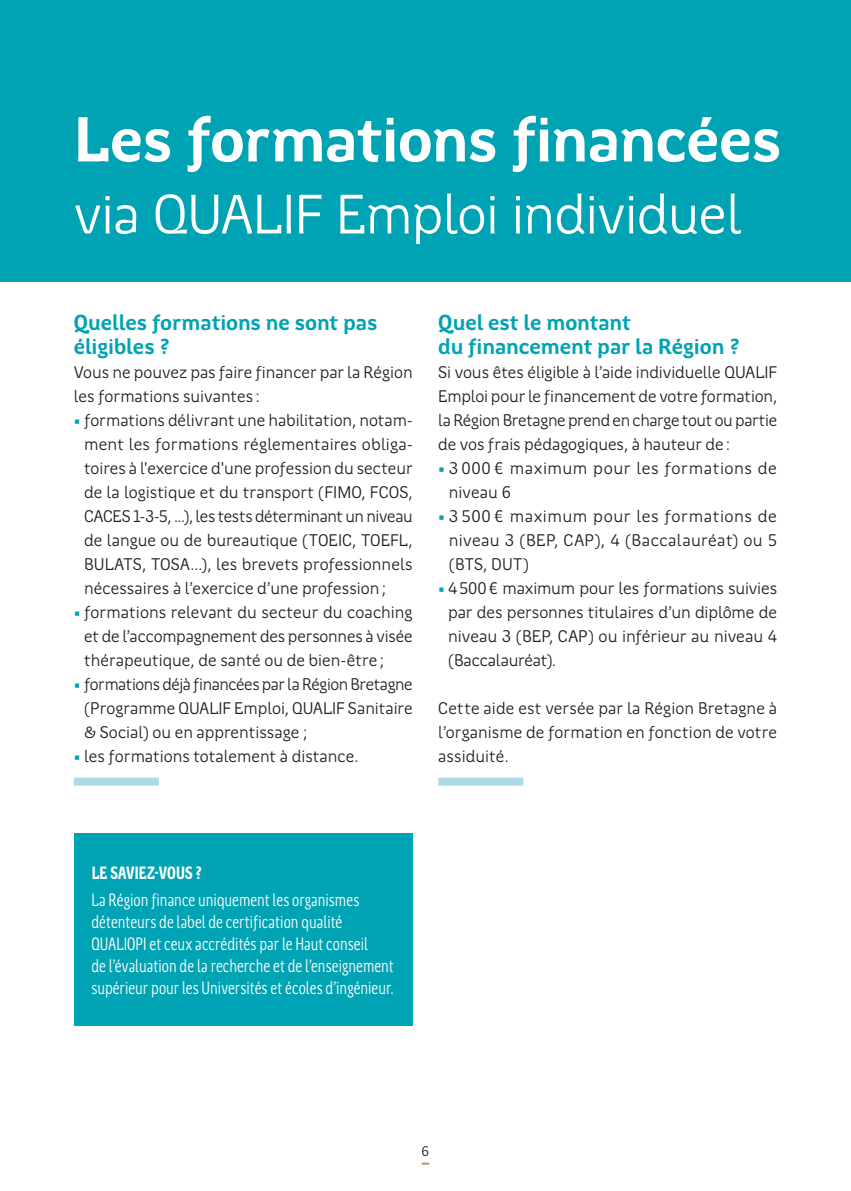
<style>
.page{position:relative;width:851px;height:1191px;background:#fff}
.page>*{position:absolute;margin:0;border:0;box-sizing:border-box;transform-origin:0 0}
.t1{font:700 64px "Region Bretagne New";letter-spacing:-.015em;color:#fff}
.t2{font:56px "Region Bretagne New";letter-spacing:-.015em;color:#fff}
.TxtCourant{font:700 22px/24px "Region Bretagne New";letter-spacing:-.005em;color:#00a3b3}
.TxtCourant-2{font:18px/22px "Region Bretagne Cond New";letter-spacing:.005em;color:#fff}
.TxtCourant-3{font:700 18px "Region Bretagne Cond New";letter-spacing:.01em;color:#fff}
.TxtCourant-4{font:17px/24px "Region Bretagne New";color:#231f20;text-align:justify}
.TxtCourant-5{font:17px/24px "Region Bretagne New";letter-spacing:.025em;color:#231f20}
.t3{font:14px "Region Bretagne New";color:#231f20}
.s1{color:#00a3b3}
</style>
<div class="page">
<div style="left:74px;top:777px;width:85px;height:8px;background:#abdbe4"></div>
<div style="left:438px;top:777px;width:85px;height:8px;background:#abdbe4"></div>
<div style="left:74px;top:833px;width:338px;height:192px;background:#00a3b3"></div>
<div style="left:0;top:0;width:850px;height:281px;background:#00a3b3"></div>
<svg style="left:421px;top:1162px;width:8px;height:2px"></svg>
<p class="t1" style="left:74px;top:104px;width:709px">Les formations financées</p>
<p class="t2" style="left:74px;top:184px;width:668px">via QUALIF Emploi individuel</p>
<p class="TxtCourant" style="left:74px;top:310px;width:305px">Quelles formations ne sont pas éligibles ?</p>
<p class="TxtCourant-4" style="left:74px;top:360px;width:340px">Vous ne pouvez pas faire financer par la Région les formations suivantes :</p>
<p class="TxtCourant-4" style="left:84px;top:408px;width:330px;text-indent:-10px"><span class="s1">•</span> formations délivrant une habilitation, notam&shy;ment les formations réglementaires obliga&shy;toires à l'exercice d'une profession du secteur de la logistique et du transport (FIMO, FCOS, CACES 1-3-5, ...), les tests déterminant un niveau de langue ou de bureautique (TOEIC, TOEFL, BULATS, TOSA...), les brevets professionnels nécessaires à l’exercice d’une profession;</p>
<p class="TxtCourant-4" style="left:84px;top:600px;width:330px;text-indent:-10px"><span class="s1">•</span> formations relevant du secteur du coaching et de l’accompagnement des personnes à visée thérapeutique, de santé ou de bien-être;</p>
<p class="TxtCourant-4" style="left:84px;top:672px;width:330px;text-indent:-10px"><span class="s1">•</span> formations déjà financées par la Région Bretagne (Programme QUALIF Emploi, QUALIF Sanitaire &amp; Social) ou en apprentissage ;</p>
<p class="TxtCourant-4" style="left:74px;top:744px;width:286px"><span class="s1">•</span> les formations totalement à distance.</p>
<p class="TxtCourant" style="left:438px;top:310px;width:303px">Quel est le montant<br>du financement par la Région ?</p>
<p class="TxtCourant-4" style="left:438px;top:360px;width:340px">Si vous êtes éligible à l’aide individuelle QUALIF Emploi pour le financement de votre formation, la Région Bretagne prend en charge tout ou partie de vos frais pédagogiques, à hauteur de:</p>
<p class="TxtCourant-5" style="left:448px;top:456px;width:330px;text-indent:-11px"><span class="s1">•</span> 3 000 € maximum pour les formations de niveau 6</p>
<p class="TxtCourant-4" style="left:448px;top:504px;width:330px;text-indent:-11px"><span class="s1">•</span> 3 500 € maximum pour les formations de niveau 3 (BEP, CAP), 4 (Baccalauréat) ou 5 (BTS, DUT)</p>
<p class="TxtCourant-4" style="left:448px;top:576px;width:330px;text-indent:-10px"><span class="s1">•</span> 4500€ maximum pour les formations suivies par des personnes titulaires d’un diplôme de niveau 3 (BEP, CAP) ou inférieur au niveau 4 (Baccalauréat).</p>
<p class="TxtCourant-4" style="left:438px;top:696px;width:340px">Cette aide est versée par la Région Bretagne à l’organisme de formation en fonction de votre assiduité.</p>
<p class="TxtCourant-3" style="left:92px;top:862px;width:112px">LE SAVIEZ-VOUS ?</p>
<p class="TxtCourant-2" style="left:91px;top:889px;width:304px">La Région finance uniquement les organismes détenteurs de label de certification qualité QUALIOPI et ceux accrédités par le Haut conseil<br>de l’évaluation de la recherche et de l’enseignement supérieur pour les Universités et écoles d’ingénieur.</p>
<p class="t3" style="left:421px;top:1143px;width:9px">6</p>
</div>
